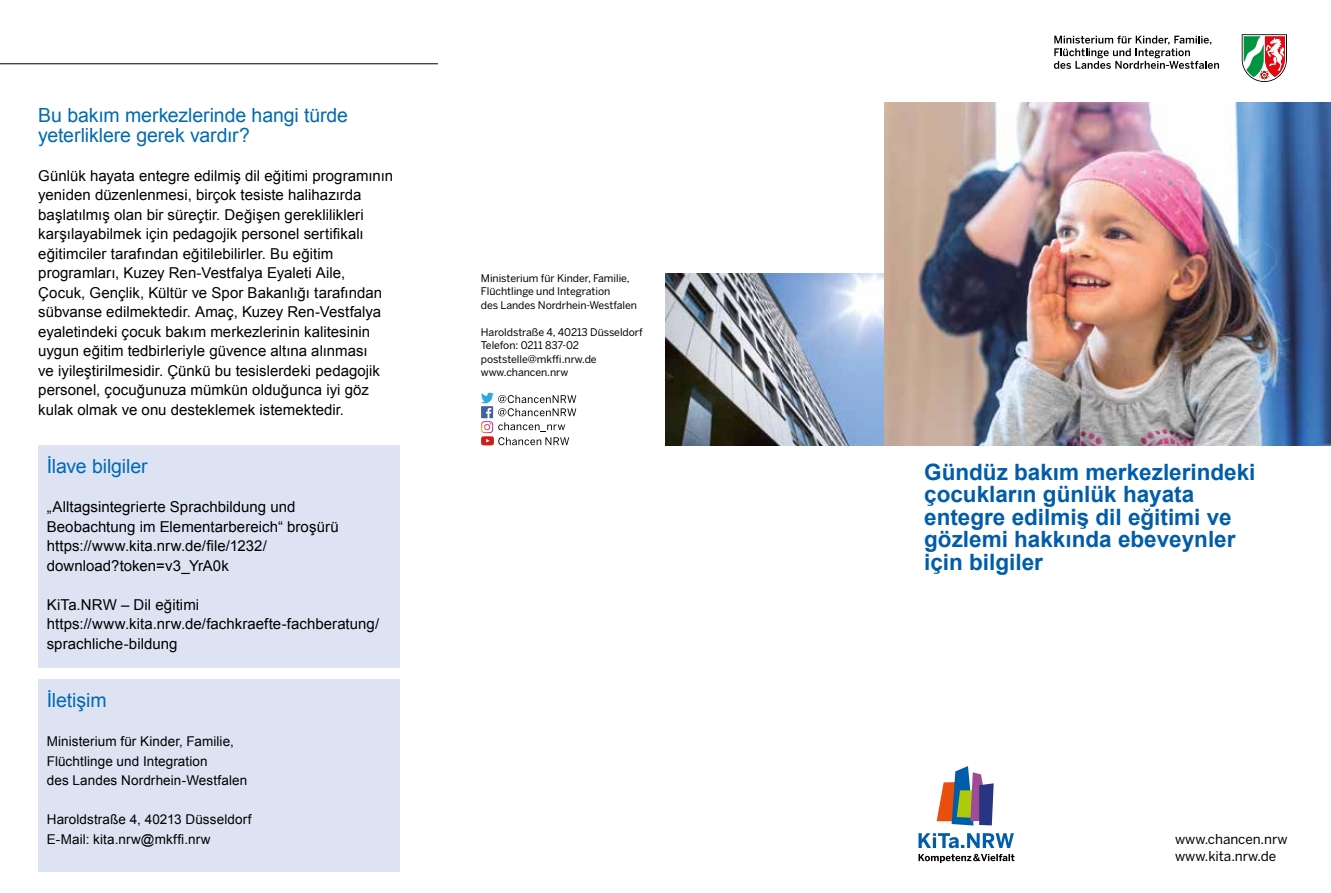
<style>
.page{position:relative;width:1331px;height:893px;background:#fff}
.page>*{position:absolute;margin:0;border:0;box-sizing:border-box;transform-origin:0 0}
.t1{font:700 22.5px/22.5px "Arial";color:#005da9}
.t2{font:19.5px/19.5px "Arial";letter-spacing:-.005em;color:#006ab3}
.t3{font:15px/19.5px "Arial";color:#000}
.t4{font:13.5px/19.5px "Arial";letter-spacing:.01em;color:#000}
.t5{font:13.5px "Benton Sans";letter-spacing:-.005em;color:#000}
.t6{font:10.5px/13.5px "Benton Sans";letter-spacing:-.005em;color:#000}
</style>
<div class="page">
<hr style="left:0;top:63px;width:438px;height:1px;background:#000">
<div style="left:38px;top:445px;width:362px;height:223px;background:#dee3f4"></div>
<div style="left:38px;top:679px;width:362px;height:192px;background:#dee3f4"></div>
<img style="left:666px;top:274px;width:219px;height:171px">
<svg style="left:918px;top:854px;width:96px;height:9px"></svg>
<svg style="left:937px;top:766px;width:57px;height:59px"></svg>
<svg style="left:918px;top:833px;width:96px;height:15px"></svg>
<svg style="left:1242px;top:34px;width:45px;height:48px"></svg>
<svg style="left:1054px;top:36px;width:165px;height:33px"></svg>
<svg style="left:481px;top:393px;width:95px;height:52px"></svg>
<img style="left:885px;top:103px;width:446px;height:342px">
<h2 class="t2" style="left:38px;top:106px;width:311px">Bu bakım merkezlerinde hangi türde yeterliklere gerek vardır?</h2>
<p class="t3" style="left:38px;top:166px;width:356px">Günlük hayata entegre edilmiş dil eğitimi programının yeniden düzenlenmesi, birçok tesiste halihazırda başlatılmış olan bir süreçtir. Değişen gereklilikleri karşılayabilmek için pedagojik personel sertifikalı eğitimciler tarafından eğitilebilirler. Bu eğitim programları, Kuzey Ren-Vestfalya Eyaleti Aile, Çocuk, Gençlik, Kültür ve Spor Bakanlığı tarafından sübvanse edilmektedir. Amaç, Kuzey Ren-Vestfalya eyaletindeki çocuk bakım merkezlerinin kalitesinin uygun eğitim tedbirleriyle güvence altına alınması<br>ve iyileştirilmesidir. Çünkü bu tesislerdeki pedagojik personel, çocuğunuza mümkün olduğunca iyi göz kulak olmak ve onu desteklemek istemektedir.</p>
<h2 class="t2" style="left:47px;top:457px;width:102px">İlave bilgiler</h2>
<p class="t3" style="left:47px;top:497px;width:293px">„Alltagsintegrierte Sprachbildung und Beobachtung im Elementarbereich“ broşürü https://www.kita.nrw.de/file/1232/ download?token=v3_YrA0k</p>
<p class="t3" style="left:47px;top:595px;width:334px">KiTa.NRW – Dil eğitimi https://www.kita.nrw.de/fachkraefte-fachberatung/ sprachliche-bildung</p>
<h2 class="t2" style="left:47px;top:691px;width:61px">İletişim</h2>
<p class="t4" style="left:47px;top:732px;width:202px">Ministerium für Kinder, Familie,<br>Flüchtlinge und Integration<br>des Landes Nordrhein-Westfalen</p>
<p class="t4" style="left:47px;top:810px;width:206px">Haroldstraße 4, 40213 Düsseldorf<br>E-Mail: kita.nrw@mkffi.nrw</p>
<p class="t6" style="left:481px;top:271px;width:158px">Ministerium für Kinder, Familie,<br>Flüchtlinge und Integration<br>des Landes Nordrhein-Westfalen</p>
<p class="t6" style="left:481px;top:325px;width:163px">Haroldstraße 4, 40213 Düsseldorf<br>Telefon: 0211 837-02 poststelle@mkffi.nrw.de www.chancen.nrw</p>
<h1 class="t1" style="left:924px;top:461px;width:333px">Gündüz bakım merkezlerindeki çocukların günlük hayata entegre edilmiş dil eğitimi ve gözlemi hakkında ebeveynler için bilgiler</h1>
<p class="t5" style="left:1175px;top:831px;width:114px">www.chancen.nrw</p>
<p class="t5" style="left:1175px;top:848px;width:103px">www.kita.nrw.de</p>
</div>
